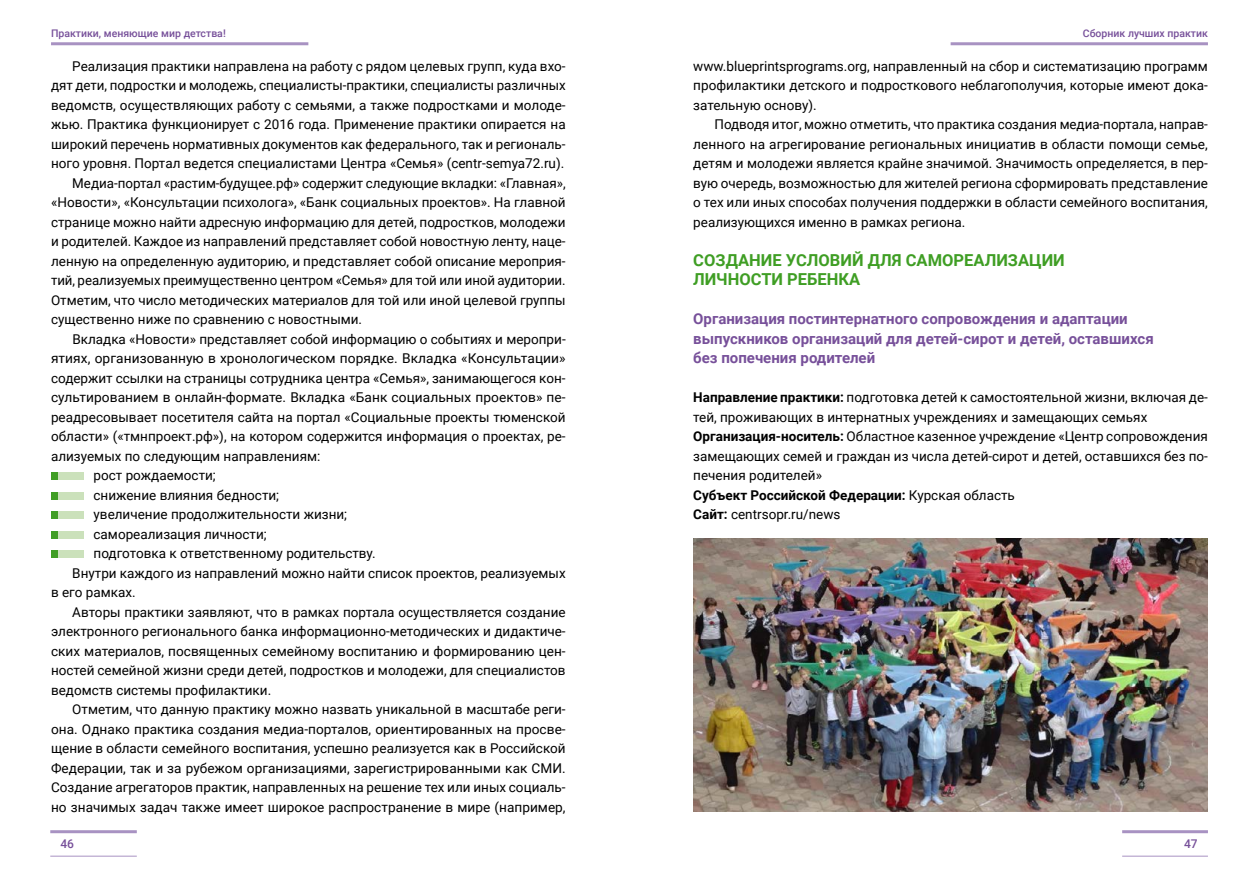
<style>
.page{position:relative;width:1259px;height:893px;background:#fff}
.page>*{position:absolute;margin:0;border:0;box-sizing:border-box;transform-origin:0 0}
.t1{font:700 16.5px/19.5px "Roboto";color:#3f9e24}
.t2{font:700 15px/19.5px "Roboto";color:#77509a}
.t3{font:13.5px/19.5px "Roboto";color:#000;text-align:justify}
.t4{font:500 12px "Roboto";color:#77509a}
.t5{font:500 10.5px "Roboto";color:#77509a}
.s1{font-weight:700}
</style>
<div class="page">
<hr style="left:51px;top:42px;width:257px;height:3px;background:#a892c2">
<hr style="left:950px;top:42px;width:258px;height:3px;background:#a892c2">
<hr style="left:50px;top:830px;width:87px;height:3px;background:#a892c2">
<hr style="left:1122px;top:830px;width:86px;height:3px;background:#a892c2">
<hr style="left:50px;top:856px;width:87px;height:1px;background:#a892c2">
<hr style="left:1122px;top:856px;width:86px;height:1px;background:#a892c2">
<div style="left:51px;top:473px;width:8px;height:7px;background:#3f9e24"></div>
<div style="left:59px;top:473px;width:25px;height:7px;background:#cbe1bb"></div>
<div style="left:51px;top:492px;width:8px;height:8px;background:#3f9e24"></div>
<div style="left:59px;top:492px;width:25px;height:8px;background:#cbe1bb"></div>
<div style="left:51px;top:512px;width:8px;height:7px;background:#3f9e24"></div>
<div style="left:59px;top:512px;width:25px;height:7px;background:#cbe1bb"></div>
<div style="left:51px;top:531px;width:8px;height:8px;background:#3f9e24"></div>
<div style="left:59px;top:531px;width:25px;height:8px;background:#cbe1bb"></div>
<div style="left:51px;top:551px;width:8px;height:7px;background:#3f9e24"></div>
<div style="left:59px;top:551px;width:25px;height:7px;background:#cbe1bb"></div>
<img style="left:693px;top:539px;width:515px;height:273px">
<p class="t5" style="left:51px;top:25px;width:176px">Практики, меняющие мир детства!</p>
<p class="t5" style="left:1083px;top:25px;width:127px">Сборник лучших практик</p>
<p class="t3" style="left:72px;top:55px;width:495px">Реализация практики направлена на работу с рядом целевых групп, куда вхо-</p>
<p class="t3" style="left:51px;top:75px;width:516px">дят дети, подростки и молодежь, специалисты-практики, специалисты различных</p>
<p class="t3" style="left:51px;top:94px;width:516px">ведомств, осуществляющих работу с семьями, а также подростками и молоде-</p>
<p class="t3" style="left:51px;top:114px;width:516px">жью. Практика функционирует с 2016 года. Применение практики опирается на</p>
<p class="t3" style="left:51px;top:133px;width:516px">широкий перечень нормативных документов как федерального, так и региональ-</p>
<p class="t3" style="left:51px;top:153px;width:515px">ного уровня. Портал ведется специалистами Центра «Семья» (centr-semya72.ru).</p>
<p class="t3" style="left:72px;top:172px;width:495px">Медиа-портал «растим-будущее.рф» содержит следующие вкладки: «Главная»,</p>
<p class="t3" style="left:51px;top:192px;width:516px">«Новости», «Консультации психолога», «Банк социальных проектов». На главной</p>
<p class="t3" style="left:51px;top:211px;width:516px">странице можно найти адресную информацию для детей, подростков, молодежи</p>
<p class="t3" style="left:51px;top:231px;width:516px">и родителей. Каждое из направлений представляет собой новостную ленту, наце-</p>
<p class="t3" style="left:51px;top:250px;width:516px">ленную на определенную аудиторию, и представляет собой описание мероприя-</p>
<p class="t3" style="left:51px;top:270px;width:516px">тий, реализуемых преимущественно центром «Семья» для той или иной аудитории.</p>
<p class="t3" style="left:51px;top:289px;width:516px">Отметим, что число методических материалов для той или иной целевой группы</p>
<p class="t3" style="left:51px;top:309px;width:313px">существенно ниже по сравнению с новостными.</p>
<p class="t3" style="left:72px;top:328px;width:495px">Вкладка «Новости» представляет собой информацию о событиях и меропри-</p>
<p class="t3" style="left:51px;top:348px;width:516px">ятиях, организованную в хронологическом порядке. Вкладка «Консультации»</p>
<p class="t3" style="left:51px;top:367px;width:516px">содержит ссылки на страницы сотрудника центра «Семья», занимающегося кон-</p>
<p class="t3" style="left:51px;top:387px;width:516px">сультированием в онлайн-формате. Вкладка «Банк социальных проектов» пе-</p>
<p class="t3" style="left:51px;top:406px;width:516px">реадресовывает посетителя сайта на портал «Социальные проекты тюменской</p>
<p class="t3" style="left:51px;top:426px;width:516px">области» («тмнпроект.рф»), на котором содержится информация о проектах, ре-</p>
<p class="t3" style="left:51px;top:445px;width:271px">ализуемых по следующим направлениям:</p>
<p class="t3" style="left:94px;top:465px;width:124px">рост рождаемости;</p>
<p class="t3" style="left:94px;top:484px;width:187px">снижение влияния бедности;</p>
<p class="t3" style="left:94px;top:504px;width:255px">увеличение продолжительности жизни;</p>
<p class="t3" style="left:94px;top:523px;width:175px">самореализация личности;</p>
<p class="t3" style="left:94px;top:543px;width:284px">подготовка к ответственному родительству.</p>
<p class="t3" style="left:72px;top:562px;width:495px">Внутри каждого из направлений можно найти список проектов, реализуемых</p>
<p class="t3" style="left:51px;top:582px;width:86px">в его рамках.</p>
<p class="t3" style="left:72px;top:601px;width:495px">Авторы практики заявляют, что в рамках портала осуществляется создание</p>
<p class="t3" style="left:51px;top:621px;width:516px">электронного регионального банка информационно-методических и дидактиче-</p>
<p class="t3" style="left:51px;top:640px;width:516px">ских материалов, посвященных семейному воспитанию и формированию цен-</p>
<p class="t3" style="left:51px;top:660px;width:516px">ностей семейной жизни среди детей, подростков и молодежи, для специалистов</p>
<p class="t3" style="left:51px;top:679px;width:222px">ведомств системы профилактики.</p>
<p class="t3" style="left:72px;top:699px;width:495px">Отметим, что данную практику можно назвать уникальной в масштабе реги-</p>
<p class="t3" style="left:51px;top:718px;width:516px">она. Однако практика создания медиа-порталов, ориентированных на просве-</p>
<p class="t3" style="left:51px;top:738px;width:516px">щение в области семейного воспитания, успешно реализуется как в Российской</p>
<p class="t3" style="left:51px;top:757px;width:516px">Федерации, так и за рубежом организациями, зарегистрированными как СМИ.</p>
<p class="t3" style="left:51px;top:777px;width:516px">Создание агрегаторов практик, направленных на решение тех или иных социаль-</p>
<p class="t3" style="left:51px;top:796px;width:516px">но значимых задач также имеет широкое распространение в мире (например,</p>
<p class="t3" style="left:693px;top:55px;width:516px">www.blueprintsprograms.org, направленный на сбор и систематизацию программ профилактики детского и подросткового неблагополучия, которые имеют дока&shy;зательную основу).</p>
<p class="t3" style="left:693px;top:114px;width:516px;text-indent:21px">Подводя итог, можно отметить, что практика создания медиа-портала, направ&shy;ленного на агрегирование региональных инициатив в области помощи семье, детям и молодежи является крайне значимой. Значимость определяется, в пер&shy;вую очередь, возможностью для жителей региона сформировать представление о тех или иных способах получения поддержки в области семейного воспитания, реализующихся именно в рамках региона.</p>
<p class="t1" style="left:693px;top:249px;width:373px">СОЗДАНИЕ УСЛОВИЙ ДЛЯ САМОРЕАЛИЗАЦИИ<br>ЛИЧНОСТИ РЕБЕНКА</p>
<p class="t2" style="left:693px;top:308px;width:462px">Организация постинтернатного сопровождения и адаптации выпускников организаций для детей-сирот и детей, оставшихся без попечения родителей</p>
<p class="t3" style="left:693px;top:387px;width:516px;text-align:left"><span class="s1">Направление практики:</span> подготовка детей к самостоятельной жизни, включая де&shy;тей, проживающих в интернатных учреждениях и замещающих семьях <span class="s1">Организация-носитель:</span> Областное казенное учреждение «Центр сопровождения замещающих семей и граждан из числа детей-сирот и детей, оставшихся без по&shy;печения родителей»<br><span class="s1">Субъект Российской Федерации:</span> Курская область<br><span class="s1">Сайт:</span> centrsopr.ru/news</p>
<p class="t4" style="left:60px;top:835px;width:15px">46</p>
<p class="t4" style="left:1184px;top:835px;width:15px">47</p>
</div>
